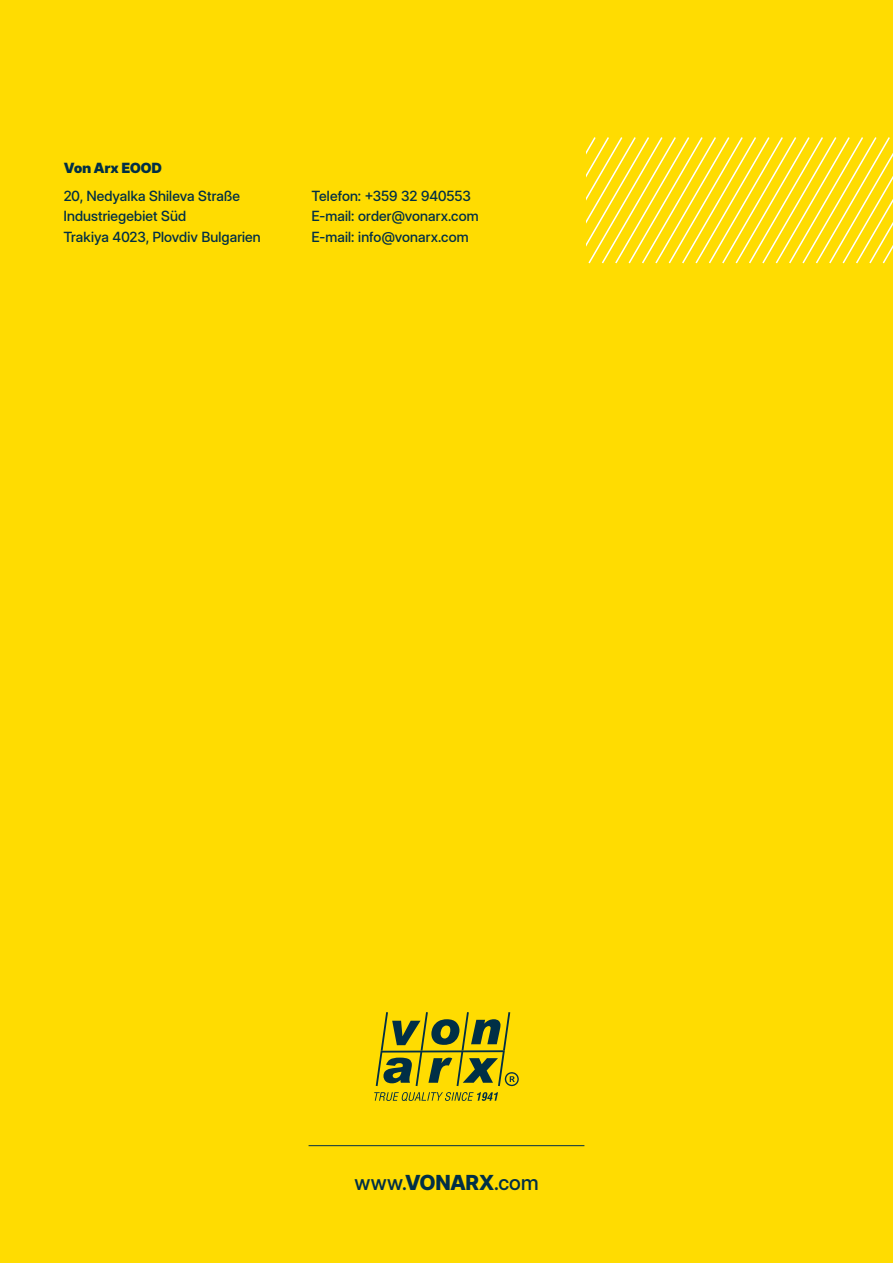
<style>
.page{position:relative;width:893px;height:1263px;background:#fff}
.page>*{position:absolute;margin:0;border:0;box-sizing:border-box;transform-origin:0 0}
.Body{font:500 21px "Inter Display";letter-spacing:.01em;color:#002f46}
.Body-2{font:500 14.25px "Inter Display";letter-spacing:.01em;color:#002f46}
.Body-3{font:900 14.25px "Inter Display";letter-spacing:.01em;color:#002f46}
.s1{font-weight:800}
</style>
<div class="page">
<div style="left:0;top:0;width:892px;height:1263px;background:#ffdc01"></div>
<svg style="left:586px;top:137px;width:307px;height:126px"></svg>
<hr style="left:309px;top:1145px;width:275px;height:1px;background:#002f46">
<svg style="left:376px;top:1012px;width:143px;height:74px"></svg>
<svg style="left:374px;top:1092px;width:124px;height:9px"></svg>
<p class="Body-3" style="left:64px;top:157px;width:100px">Von Arx EOOD</p>
<p class="Body-2" style="left:64px;top:186px;width:178px">20, Nedyalka Shileva Straße</p>
<p class="Body-2" style="left:64px;top:206px;width:124px">Industriegebiet Süd</p>
<p class="Body-2" style="left:64px;top:226px;width:198px">Trakiya 4023, Plovdiv Bulgarien</p>
<p class="Body-2" style="left:312px;top:186px;width:161px">Telefon: +359 32 940553</p>
<p class="Body-2" style="left:312px;top:206px;width:168px">E-mail: order@vonarx.com</p>
<p class="Body-2" style="left:312px;top:226px;width:158px">E-mail: info@vonarx.com</p>
<p class="Body" style="left:354px;top:1167px;width:186px">www.<span class="s1">VONARX</span>.com</p>
</div>
